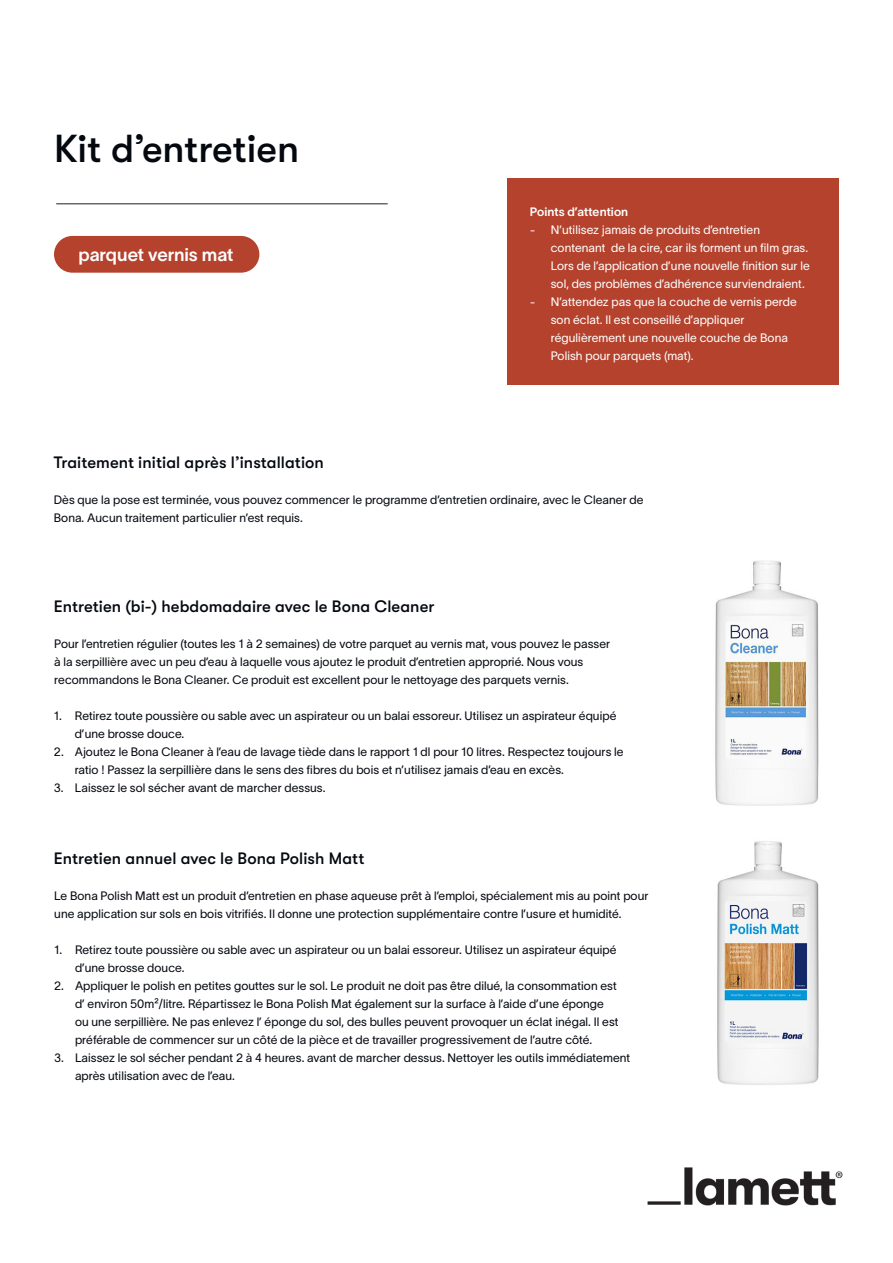
<style>
.page{position:relative;width:893px;height:1263px;background:#fff}
.page>*{position:absolute;margin:0;border:0;box-sizing:border-box;transform-origin:0 0}
.H2_26_30_Walsheim{font:500 39px "GT Walsheim";color:#04080f}
.t1{font:18px "TWK Lausanne 600";letter-spacing:-.005em;color:#fff}
.H4_11_12_Walsheim{font:500 16.5px "GT Walsheim";letter-spacing:.005em;color:#04080f}
.Body_8_12_Lausanne{font:12px/18px "TWK Lausanne 300";letter-spacing:.005em;color:#04080f}
.Body_8_12_Lausanne-2{font:12px/18px "TWK Lausanne 300";letter-spacing:.005em;color:#fff}
.Body_8_12_Lausanne-3{font:12px "TWK Lausanne 600";letter-spacing:.005em;color:#fff}
</style>
<div class="page">
<div style="left:507px;top:178px;width:331px;height:207px;background:#b4422d"></div>
<img style="left:647px;top:1167px;width:196px;height:39px">
<img style="left:715px;top:560px;width:104px;height:246px">
<img style="left:717px;top:841px;width:102px;height:244px">
<div style="left:54px;top:236px;width:205px;height:37px;background:#b4422d;border-radius:18px"></div>
<hr style="left:56px;top:203px;width:332px;height:1px;background:#231f20">
<p class="H2_26_30_Walsheim" style="left:54px;top:127px;width:246px">Kit d’entretien</p>
<p class="t1" style="left:79px;top:242px;width:156px">parquet vernis mat</p>
<p class="H4_11_12_Walsheim" style="left:54px;top:453px;width:272px">Traitement initial après l’installation</p>
<p class="Body_8_12_Lausanne-3" style="left:530px;top:203px;width:100px">Points d’attention</p>
<p class="Body_8_12_Lausanne-2" style="left:551px;top:220px;width:261px;text-indent:-21px">- N’utilisez jamais de produits d’entretien contenant de la cire, car ils forment un film gras.<br>Lors de l’application d’une nouvelle finition sur le sol, des problèmes d’adhérence surviendraient.</p>
<p class="Body_8_12_Lausanne-2" style="left:551px;top:292px;width:248px;text-indent:-21px">- N’attendez pas que la couche de vernis perde son éclat. Il est conseillé d’appliquer régulièrement une nouvelle couche de Bona Polish pour parquets (mat).</p>
<p class="Body_8_12_Lausanne" style="left:54px;top:490px;width:591px">Dès que la pose est terminée, vous pouvez commencer le programme d’entretien ordinaire, avec le Cleaner de<br>Bona. Aucun traitement particulier n’est requis.</p>
<p class="H4_11_12_Walsheim" style="left:54px;top:597px;width:382px">Entretien (bi-) hebdomadaire avec le Bona Cleaner</p>
<p class="Body_8_12_Lausanne" style="left:54px;top:634px;width:557px">Pour l’entretien régulier (toutes les 1 à 2 semaines) de votre parquet au vernis mat, vous pouvez le passer à la serpillière avec un peu d’eau à laquelle vous ajoutez le produit d’entretien approprié. Nous vous recommandons le Bona Cleaner. Ce produit est excellent pour le nettoyage des parquets vernis.</p>
<p class="Body_8_12_Lausanne" style="left:75px;top:706px;width:543px;text-indent:-21px">1. Retirez toute poussière ou sable avec un aspirateur ou un balai essoreur. Utilisez un aspirateur équipé d’une brosse douce.</p>
<p class="Body_8_12_Lausanne" style="left:75px;top:742px;width:550px;text-indent:-21px">2. Ajoutez le Bona Cleaner à l’eau de lavage tiède dans le rapport 1 dl pour 10 litres. Respectez toujours le ratio ! Passez la serpillière dans le sens des fibres du bois et n’utilisez jamais d’eau en excès.</p>
<p class="Body_8_12_Lausanne" style="left:54px;top:778px;width:273px">3. Laissez le sol sécher avant de marcher dessus.</p>
<p class="H4_11_12_Walsheim" style="left:54px;top:849px;width:312px">Entretien annuel avec le Bona Polish Matt</p>
<p class="Body_8_12_Lausanne" style="left:54px;top:886px;width:596px">Le Bona Polish Matt est un produit d’entretien en phase aqueuse prêt à l’emploi, spécialement mis au point pour une application sur sols en bois vitrifiés. Il donne une protection supplémentaire contre l’usure et humidité.</p>
<p class="Body_8_12_Lausanne" style="left:75px;top:940px;width:543px;text-indent:-21px">1. Retirez toute poussière ou sable avec un aspirateur ou un balai essoreur. Utilisez un aspirateur équipé d’une brosse douce.</p>
<p class="Body_8_12_Lausanne" style="left:75px;top:976px;width:545px;text-indent:-21px">2. Appliquer le polish en petites gouttes sur le sol. Le produit ne doit pas être dilué, la consommation est d’ environ 50m²/litre. Répartissez le Bona Polish Mat également sur la surface à l’aide d’une éponge ou une serpillière. Ne pas enlevez l’ éponge du sol, des bulles peuvent provoquer un éclat inégal. Il est préférable de commencer sur un côté de la pièce et de travailler progressivement de l’autre côté.</p>
<p class="Body_8_12_Lausanne" style="left:75px;top:1048px;width:557px;text-indent:-21px">3. Laissez le sol sécher pendant 2 à 4 heures. avant de marcher dessus. Nettoyer les outils immédiatement après utilisation avec de l’eau.</p>
</div>
